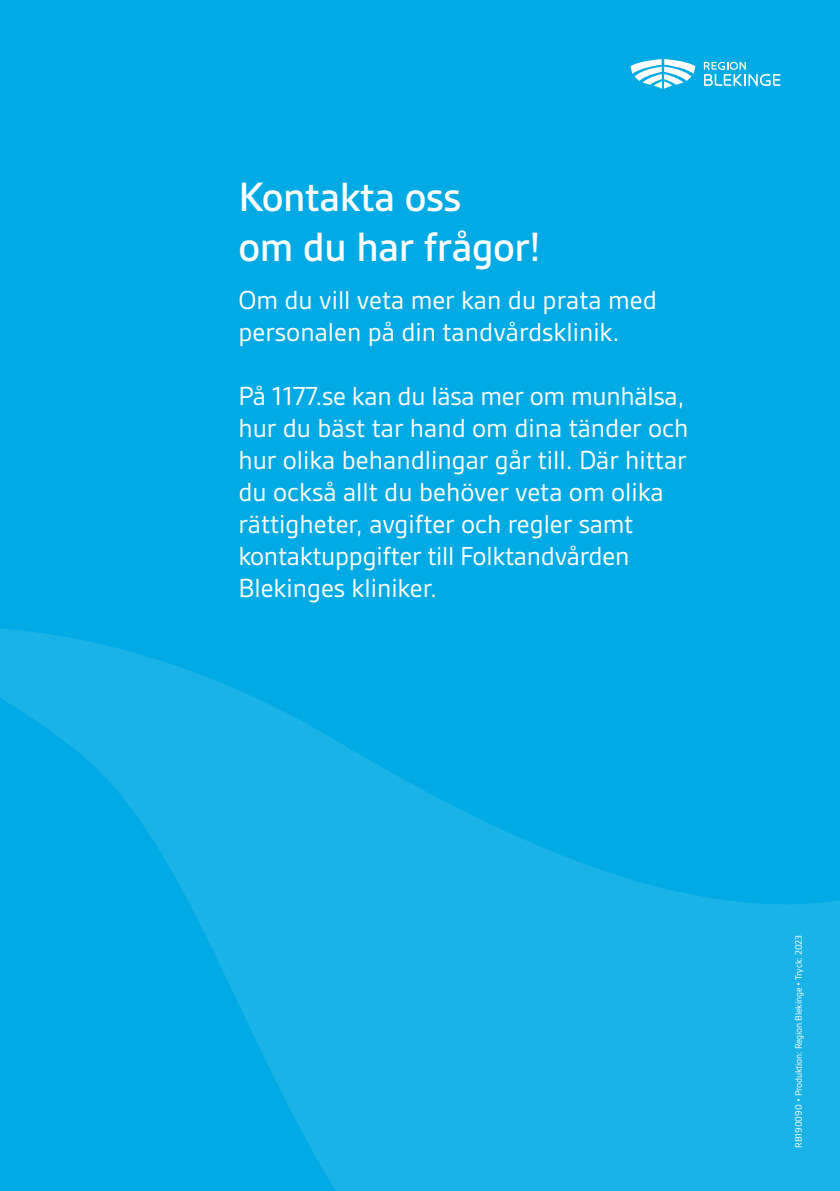
<style>
.page{position:relative;width:840px;height:1191px;background:#fff}
.page>*{position:absolute;margin:0;border:0;box-sizing:border-box;transform-origin:0 0}
.t1{font:500 44px/50px "Gesta";letter-spacing:-.01em;color:#fff}
.t2{font:28px/32px "Gesta";color:#fff}
.text_i_ruta{font:10px "Gesta";letter-spacing:-.015em;color:#fff}
</style>
<div class="page">
<div style="left:0;top:0;width:839px;height:1191px;background:#00abe5"></div>
<svg style="left:0;top:628px;width:839px;height:563px;fill:#19b3e7"></svg>
<svg style="left:703px;top:62px;width:77px;height:24px"></svg>
<svg style="left:630px;top:59px;width:65px;height:30px"></svg>
<p class="t1" style="left:238px;top:172px;width:304px">Kontakta oss<br>om du har frågor!</p>
<p class="t2" style="left:238px;top:283px;width:419px">Om du vill veta mer kan du prata med</p>
<p class="t2" style="left:238px;top:315px;width:382px">personalen på din tandvårdsklinik.</p>
<p class="t2" style="left:238px;top:379px;width:451px">På 1177.se kan du läsa mer om munhälsa, hur du bäst tar hand om dina tänder och hur olika behandlingar går till. Där hittar du också allt du behöver veta om olika rättigheter, avgifter och regler samt kontaktuppgifter till Folktandvården Blekinges kliniker.</p>
<p class="text_i_ruta" style="left:792px;top:1148px;width:215px;rotate:-90deg">RB190090 • Produktion: Region Blekinge • Tryck: 2023</p>
</div>
